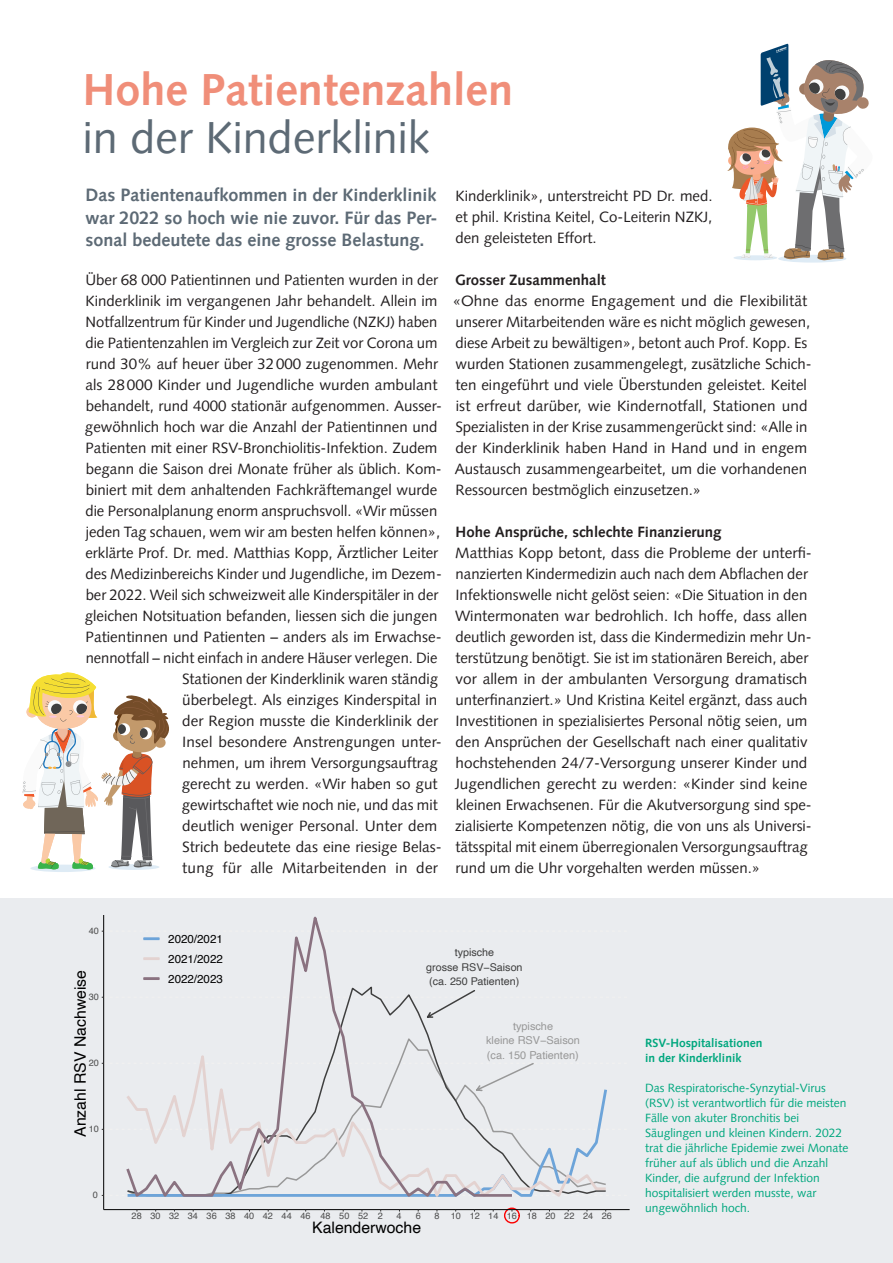
<style>
.page{position:relative;width:893px;height:1263px;background:#fff}
.page>*{position:absolute;margin:0;border:0;box-sizing:border-box;transform-origin:0 0}
.t1{font:700 45px "Syntax LT Pro";color:#f08e79}
.t2{font:45px "Syntax LT Pro";color:#5d6a75}
.t3{font:700 18px/22.5px "Syntax LT Pro";color:#5d6a75;text-align:justify}
.t4{font:15.75px "Helvetica";color:#000}
.t5{font:15px/21px "Syntax LT Pro";color:#231f20}
.t6{font:700 15px "Syntax LT Pro";color:#231f20}
.t7{font:12px/15px "Syntax LT Pro";color:#00a77e}
.t8{font:700 12px/15px "Syntax LT Pro";color:#00a77e}
.t9{font:11.55px/20px "Helvetica";color:#000;text-align:justify}
.t10{font:10.95px/14.9px "Helvetica";color:#989898;text-align:center}
.t11{font:10.8px/14.7px "Helvetica";color:#3f3f3f;text-align:center}
.t12{font:9.15px "Helvetica";color:#4d4d4d}
</style>
<div class="page">
<div style="left:0;top:898px;width:893px;height:365px;background:#eaecef"></div>
<svg style="left:778px;top:255px;width:68px;height:8px"></svg>
<svg style="left:727px;top:44px;width:142px;height:217px"></svg>
<div style="left:30px;top:865px;width:66px;height:7px;background:#deebf5;border-radius:50%"></div>
<svg style="left:22px;top:672px;width:147px;height:198px"></svg>
<svg style="left:515px;top:1092px;width:92px;height:105px"></svg>
<svg style="left:126px;top:916px;width:389px;height:281px"></svg>
<div style="left:504px;top:1207px;width:16px;height:16px;border:1px solid #fc0000;border-radius:50%"></div>
<hr style="left:103px;top:915px;width:1px;height:294px;background:#000">
<svg style="left:102px;top:930px;width:413px;height:2px"></svg>
<svg style="left:102px;top:988px;width:413px;height:31px"></svg>
<svg style="left:102px;top:1061px;width:505px;height:31px"></svg>
<svg style="left:102px;top:1129px;width:505px;height:1px"></svg>
<svg style="left:102px;top:1195px;width:505px;height:1px"></svg>
<hr style="left:104px;top:1209px;width:526px;height:1px;background:#000">
<hr style="left:143px;top:937px;width:16px;height:3px;background:#6da4d9">
<hr style="left:143px;top:957px;width:16px;height:3px;background:#e3d2d0">
<hr style="left:143px;top:977px;width:16px;height:3px;background:#8a7280">
<h1 class="t1" style="left:83px;top:63px;width:432px">Hohe Patientenzahlen</h1>
<h1 class="t2" style="left:83px;top:111px;width:349px">in der Kinderklinik</h1>
<p class="t3" style="left:85px;top:184px;width:354px">Das Patientenaufkommen in der Kinderklinik war 2022 so hoch wie nie zuvor. Für das Per&shy;sonal bedeutete das eine grosse Belastung.</p>
<p class="t5" style="left:85px;top:269px;width:354px">Über 68 000 Patientinnen und Patienten wurden in der</p>
<p class="t5" style="left:86px;top:290px;width:353px">Kinderklinik im vergangenen Jahr behandelt. Allein im</p>
<p class="t5" style="left:86px;top:311px;width:353px">Notfallzentrum für Kinder und Jugendliche (NZKJ) haben</p>
<p class="t5" style="left:85px;top:332px;width:354px">die Patientenzahlen im Vergleich zur Zeit vor Corona um</p>
<p class="t5" style="left:86px;top:353px;width:354px">rund 30% auf heuer über 32000 zugenommen. Mehr</p>
<p class="t5" style="left:85px;top:374px;width:354px">als 28000 Kinder und Jugendliche wurden ambulant</p>
<p class="t5" style="left:86px;top:395px;width:358px">behandelt, rund 4000 stationär aufgenommen. Ausser-</p>
<p class="t5" style="left:85px;top:416px;width:354px">gewöhnlich hoch war die Anzahl der Patientinnen und</p>
<p class="t5" style="left:86px;top:437px;width:353px">Patienten mit einer RSV-Bronchiolitis-Infektion. Zudem</p>
<p class="t5" style="left:86px;top:458px;width:358px">begann die Saison drei Monate früher als üblich. Kom-</p>
<p class="t5" style="left:86px;top:479px;width:353px">biniert mit dem anhaltenden Fachkräftemangel wurde</p>
<p class="t5" style="left:85px;top:500px;width:353px">die Personalplanung enorm anspruchsvoll. «Wir müssen</p>
<p class="t5" style="left:86px;top:521px;width:356px">jeden Tag schauen, wem wir am besten helfen können»,</p>
<p class="t5" style="left:85px;top:542px;width:354px">erklärte Prof. Dr. med. Matthias Kopp, Ärztlicher Leiter</p>
<p class="t5" style="left:85px;top:563px;width:358px">des Medizinbereichs Kinder und Jugendliche, im Dezem-</p>
<p class="t5" style="left:86px;top:584px;width:354px">ber 2022. Weil sich schweizweit alle Kinderspitäler in der</p>
<p class="t5" style="left:85px;top:605px;width:354px">gleichen Notsituation befanden, liessen sich die jungen</p>
<p class="t5" style="left:86px;top:626px;width:358px">Patientinnen und Patienten – anders als im Erwachse-</p>
<p class="t5" style="left:86px;top:647px;width:353px">nennotfall – nicht einfach in andere Häuser verlegen. Die</p>
<p class="t5" style="left:182px;top:668px;width:257px">Stationen der Kinderklinik waren ständig</p>
<p class="t5" style="left:182px;top:689px;width:257px">überbelegt. Als einziges Kinderspital in</p>
<p class="t5" style="left:182px;top:710px;width:258px">der Region musste die Kinderklinik der</p>
<p class="t5" style="left:182px;top:731px;width:261px">Insel besondere Anstrengungen unter-</p>
<p class="t5" style="left:182px;top:752px;width:257px">nehmen, um ihrem Versorgungsauftrag</p>
<p class="t5" style="left:182px;top:773px;width:257px">gerecht zu werden. «Wir haben so gut</p>
<p class="t5" style="left:182px;top:794px;width:257px">gewirtschaftet wie noch nie, und das mit</p>
<p class="t5" style="left:182px;top:815px;width:256px">deutlich weniger Personal. Unter dem</p>
<p class="t5" style="left:182px;top:836px;width:261px">Strich bedeutete das eine riesige Belas-</p>
<p class="t5" style="left:182px;top:857px;width:257px">tung für alle Mitarbeitenden in der</p>
<p class="t5" style="left:455px;top:185px;width:259px;text-align:justify">Kinderklinik», unterstreicht PD Dr. med. et phil. Kristina Keitel, Co-Leiterin NZKJ, den geleisteten Effort.</p>
<p class="t6" style="left:455px;top:271px;width:152px">Grosser Zusammenhalt</p>
<p class="t5" style="left:452px;top:290px;width:361px">«Ohne das enorme Engagement und die Flexibilität unserer Mitarbeitenden wäre es nicht möglich gewesen, diese Arbeit zu bewältigen», betont auch Prof. Kopp. Es wurden Stationen zusammengelegt, zusätzliche Schich&shy;ten eingeführt und viele Überstunden geleistet. Keitel ist erfreut darüber, wie Kindernotfall, Stationen und Spezialisten in der Krise zusammengerückt sind: «Alle in der Kinderklinik haben Hand in Hand und in engem Austausch zusammengearbeitet, um die vorhandenen Ressourcen bestmöglich einzusetzen.»</p>
<p class="t6" style="left:456px;top:523px;width:267px">Hohe Ansprüche, schlechte Finanzierung</p>
<p class="t5" style="left:455px;top:542px;width:359px">Matthias Kopp betont, dass die Probleme der unterfi&shy;nanzierten Kindermedizin auch nach dem Abflachen der Infektionswelle nicht gelöst seien: «Die Situation in den Wintermonaten war bedrohlich. Ich hoffe, dass allen deutlich geworden ist, dass die Kindermedizin mehr Un&shy;terstützung benötigt. Sie ist im stationären Bereich, aber vor allem in der ambulanten Versorgung dramatisch unterfinanziert.» Und Kristina Keitel ergänzt, dass auch Investitionen in spezialisiertes Personal nötig seien, um den Ansprüchen der Gesellschaft nach einer qualitativ hochstehenden 24/7-Versorgung unserer Kinder und Jugendlichen gerecht zu werden: «Kinder sind keine kleinen Erwachsenen. Für die Akutversorgung sind spe&shy;zialisierte Kompetenzen nötig, die von uns als Universi&shy;tätsspital mit einem überregionalen Versorgungsauftrag rund um die Uhr vorgehalten werden müssen.»</p>
<p class="t12" style="left:89px;top:923px;width:12px">40</p>
<p class="t4" style="left:68px;top:1137px;width:168px;rotate:-90deg">Anzahl RSV Nachweise</p>
<p class="t12" style="left:89px;top:989px;width:12px">30</p>
<p class="t12" style="left:89px;top:1055px;width:12px">20</p>
<p class="t12" style="left:89px;top:1121px;width:12px">10</p>
<p class="t12" style="left:93px;top:1188px;width:7px">0</p>
<p class="t9" style="left:168px;top:929px;width:56px">2020/2021<br>2021/2022<br>2022/2023</p>
<p class="t11" style="left:426px;top:945px;width:98px">typische<br>grosse RSV−Saison (ca. 250 Patienten)</p>
<p class="t10" style="left:486px;top:1018px;width:95px">typische<br>kleine RSV−Saison (ca. 150 Patienten)</p>
<p class="t12" style="left:132px;top:1208px;width:253px">28 30 32 34 36 38 40 42 44 46 48 50 52 2</p>
<p class="t12" style="left:397px;top:1208px;width:7px">4</p>
<p class="t12" style="left:416px;top:1208px;width:7px">6</p>
<p class="t12" style="left:434px;top:1208px;width:179px">8 10 12 14 16 18 20 22 24 26</p>
<p class="t4" style="left:312px;top:1215px;width:110px">Kalenderwoche</p>
<p class="t8" style="left:645px;top:1035px;width:119px">RSV-Hospitalisationen in der Kinderklinik</p>
<p class="t7" style="left:645px;top:1080px;width:205px">Das Respiratorische-Synzytial-Virus (RSV) ist verantwortlich für die meisten Fälle von akuter Bronchitis bei Säuglingen und kleinen Kindern. 2022 trat die jährliche Epidemie zwei Monate früher auf als üblich und die Anzahl Kinder, die aufgrund der Infektion hospitalisiert werden musste, war ungewöhnlich hoch.</p>
</div>
